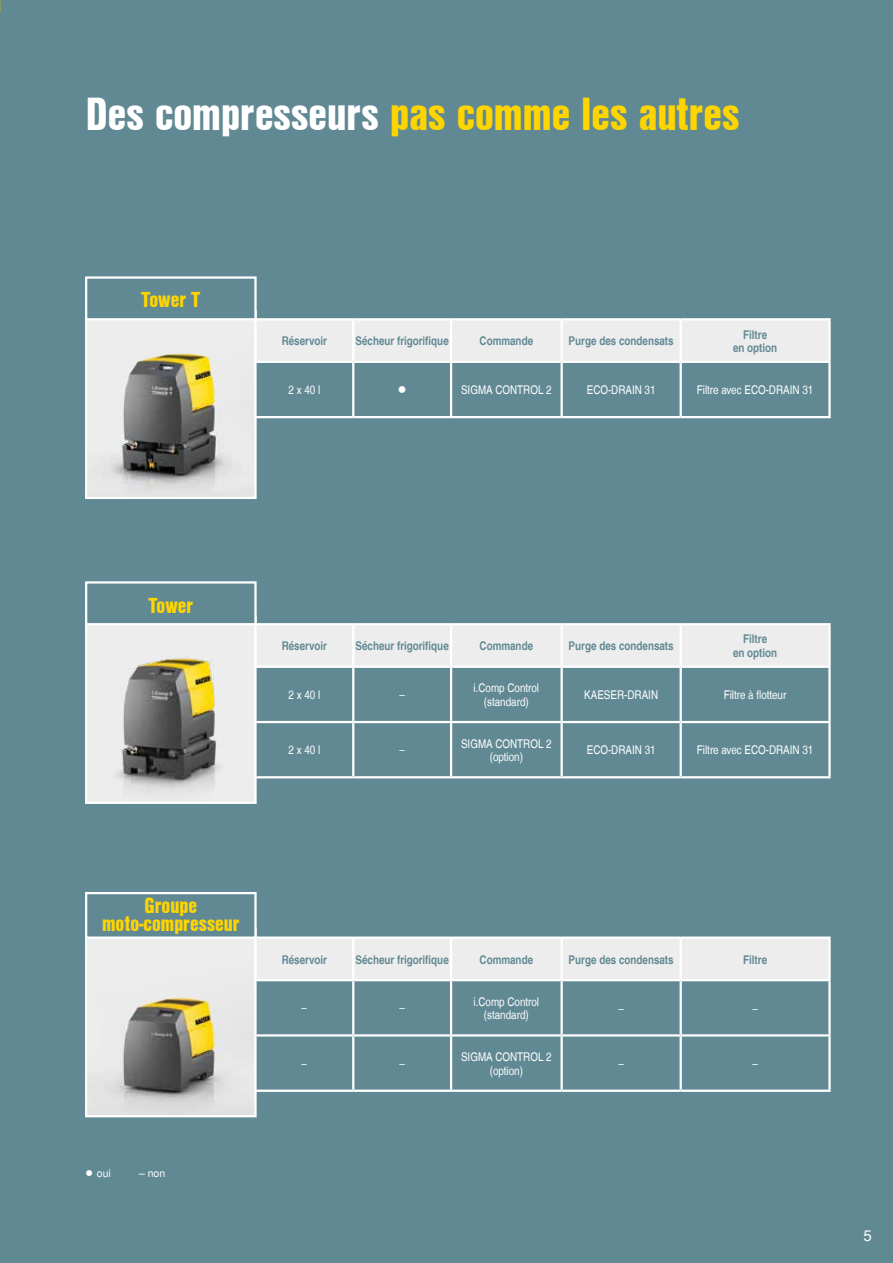
<style>
.page{position:relative;width:893px;height:1263px;background:#618994}
.page>*{position:absolute;margin:0;border:0;box-sizing:border-box;transform-origin:0 0}
.t1{font:45px "Nimbus San L Bla Con";color:#ffd500}
.t2{font:21px/18px "Nimbus San L Bla Con";color:#ffd500;text-align:center}
.t3{font:15px "Nimbus San L";color:#fff}
.t4{font:12px/13.5px "Nimbus San L Reg Con";color:#fff;text-align:center}
.t5{font:12px/13.5px "Nimbus San L Bol Con";color:#618994;text-align:center}
.t6{font:12px "Nimbus San L";color:#fff}
.t7{font:10.5px "Nimbus San L";color:#fff}
.s1{color:#fff}
</style>
<div class="page">
<hr style="left:681px;top:318px;width:150px;height:2px;background:#fff">
<hr style="left:828px;top:320px;width:3px;height:41px;background:#fff">
<hr style="left:681px;top:361px;width:150px;height:2px;background:#fff">
<hr style="left:828px;top:363px;width:3px;height:53px;background:#fff">
<hr style="left:681px;top:416px;width:150px;height:2px;background:#fff">
<hr style="left:681px;top:623px;width:150px;height:2px;background:#fff">
<hr style="left:828px;top:625px;width:3px;height:41px;background:#fff">
<hr style="left:681px;top:666px;width:150px;height:2px;background:#fff">
<hr style="left:828px;top:668px;width:3px;height:53px;background:#fff">
<hr style="left:681px;top:721px;width:150px;height:2px;background:#fff">
<hr style="left:828px;top:723px;width:3px;height:53px;background:#fff">
<hr style="left:681px;top:776px;width:150px;height:2px;background:#fff">
<hr style="left:681px;top:936px;width:150px;height:3px;background:#fff">
<hr style="left:828px;top:939px;width:3px;height:40px;background:#fff">
<hr style="left:681px;top:979px;width:150px;height:2px;background:#fff">
<hr style="left:828px;top:981px;width:3px;height:53px;background:#fff">
<hr style="left:681px;top:1034px;width:150px;height:2px;background:#fff">
<hr style="left:828px;top:1036px;width:3px;height:53px;background:#fff">
<hr style="left:681px;top:1089px;width:150px;height:3px;background:#fff">
<svg style="left:85px;top:276px;width:744px;height:223px"></svg>
<svg style="left:85px;top:581px;width:744px;height:223px"></svg>
<svg style="left:85px;top:892px;width:744px;height:226px"></svg>
<h1 class="t1" style="left:86px;top:80px;width:655px"><span class="s1">Des compresseurs</span> pas comme les autres</h1>
<h2 class="t2" style="left:141px;top:290px;width:61px">Tower T</h2>
<p class="t5" style="left:282px;top:335px;width:47px">Réservoir</p>
<p class="t5" style="left:356px;top:335px;width:95px">Sécheur frigorifique</p>
<p class="t5" style="left:480px;top:335px;width:55px">Commande</p>
<p class="t5" style="left:569px;top:335px;width:107px">Purge des condensats</p>
<p class="t5" style="left:733px;top:328px;width:46px">Filtre<br>en option</p>
<p class="t4" style="left:288px;top:383px;width:33px">2 x 40 l</p>
<p class="t6" style="left:397px;top:383px;width:11px">●</p>
<p class="t4" style="left:461px;top:383px;width:92px">SIGMA CONTROL 2</p>
<p class="t4" style="left:587px;top:383px;width:70px">ECO-DRAIN 31</p>
<p class="t4" style="left:697px;top:383px;width:118px">Filtre avec ECO-DRAIN 31</p>
<h2 class="t2" style="left:148px;top:596px;width:46px">Tower</h2>
<p class="t5" style="left:282px;top:639px;width:47px">Réservoir</p>
<p class="t5" style="left:356px;top:639px;width:95px">Sécheur frigorifique</p>
<p class="t5" style="left:480px;top:639px;width:55px">Commande</p>
<p class="t5" style="left:569px;top:639px;width:107px">Purge des condensats</p>
<p class="t5" style="left:733px;top:633px;width:46px">Filtre<br>en option</p>
<p class="t4" style="left:288px;top:688px;width:33px">2 x 40 l</p>
<p class="t4" style="left:399px;top:688px;width:7px">–</p>
<p class="t4" style="left:474px;top:681px;width:67px">i.Comp Control (standard)</p>
<p class="t4" style="left:584px;top:688px;width:75px">KAESER-DRAIN</p>
<p class="t4" style="left:724px;top:688px;width:64px">Filtre à flotteur</p>
<p class="t4" style="left:288px;top:744px;width:33px">2 x 40 l</p>
<p class="t4" style="left:399px;top:744px;width:7px">–</p>
<p class="t4" style="left:461px;top:737px;width:92px">SIGMA CONTROL 2 (option)</p>
<p class="t4" style="left:587px;top:744px;width:70px">ECO-DRAIN 31</p>
<p class="t4" style="left:697px;top:744px;width:118px">Filtre avec ECO-DRAIN 31</p>
<h2 class="t2" style="left:102px;top:896px;width:139px">Groupe moto-compresseur</h2>
<p class="t7" style="left:85px;top:1167px;width:27px">● oui</p>
<p class="t7" style="left:139px;top:1167px;width:28px">– non</p>
<p class="t5" style="left:282px;top:953px;width:47px">Réservoir</p>
<p class="t5" style="left:356px;top:953px;width:95px">Sécheur frigorifique</p>
<p class="t5" style="left:480px;top:953px;width:55px">Commande</p>
<p class="t5" style="left:569px;top:953px;width:107px">Purge des condensats</p>
<p class="t5" style="left:743px;top:953px;width:26px">Filtre</p>
<p class="t4" style="left:302px;top:1002px;width:7px">–</p>
<p class="t4" style="left:399px;top:1002px;width:7px">–</p>
<p class="t4" style="left:474px;top:995px;width:67px">i.Comp Control (standard)</p>
<p class="t4" style="left:618px;top:1002px;width:7px">–</p>
<p class="t4" style="left:752px;top:1002px;width:7px">–</p>
<p class="t4" style="left:302px;top:1057px;width:7px">–</p>
<p class="t4" style="left:399px;top:1057px;width:7px">–</p>
<p class="t4" style="left:461px;top:1050px;width:92px">SIGMA CONTROL 2 (option)</p>
<p class="t4" style="left:618px;top:1057px;width:7px">–</p>
<p class="t4" style="left:752px;top:1057px;width:7px">–</p>
<p class="t3" style="left:863px;top:1226px;width:10px">5</p>
</div>
